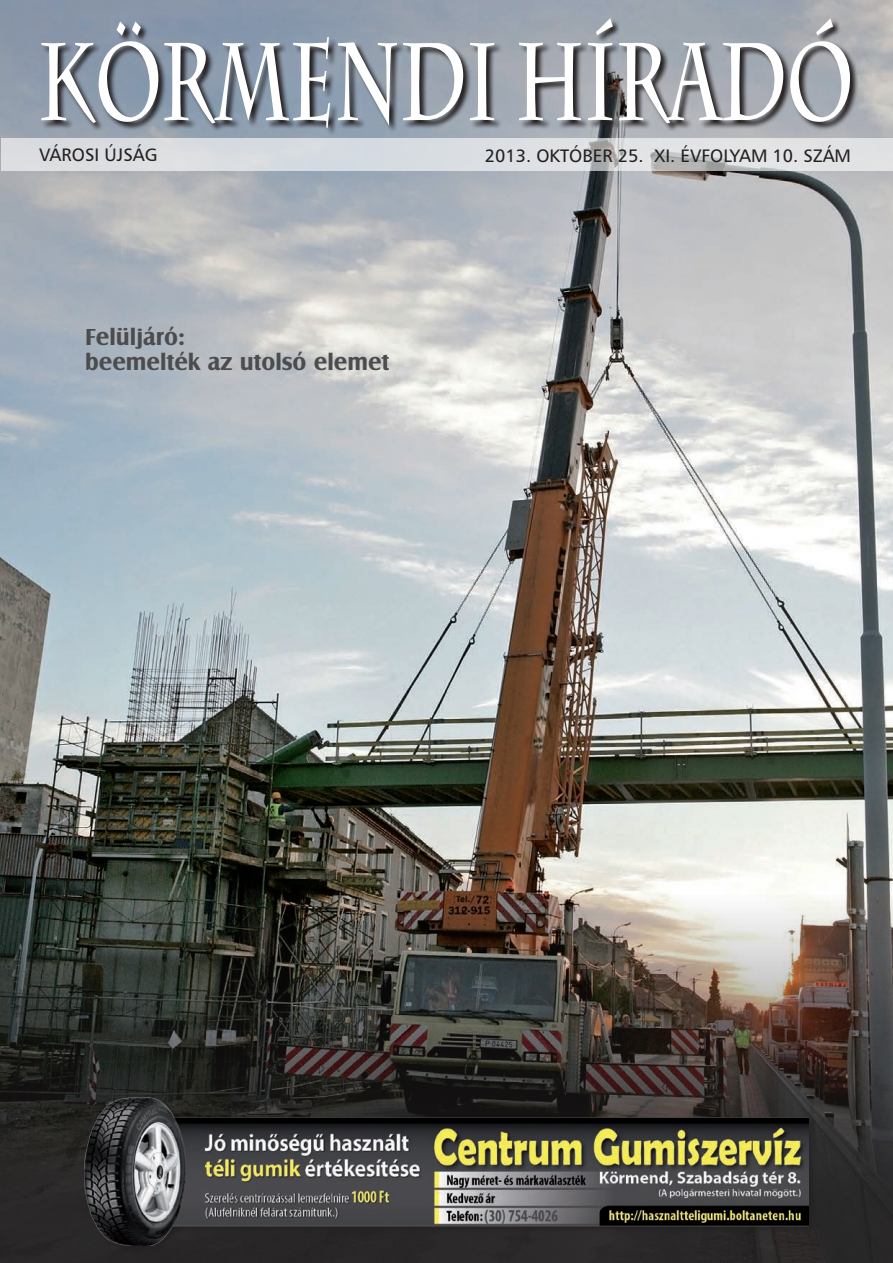
<style>
.page{position:relative;width:893px;height:1263px;background:#fff}
.page>*{position:absolute;margin:0;border:0;box-sizing:border-box;transform-origin:0 0}
.t1{font:700 109.5px "Charlesworth H";color:#fff;scale:.65 1}
.t2{font:24px/25.5px "Hu Castle T Bold";color:#4b4c4d}
.t3{font:18px "Humanist 777 HBT";color:#231f20}
</style>
<div class="page">
<img style="left:0;top:0;width:893px;height:893px">
<svg style="left:41px;top:18px;width:818px;height:118px;background:#818893"></svg>
<svg style="left:1px;top:138px;width:892px;height:33px;background:#d8dbde"></svg>
<img style="left:0;top:893px;width:893px;height:370px">
<div style="left:83px;top:1095px;width:733px;height:158px;background:#231f20;opacity:.75"></div>
<img style="left:84px;top:1097px;width:724px;height:149px">
<h1 class="t1" style="left:38px;top:18px;width:1257px">KÖRMENDI HÍRADÓ</h1>
<p class="t3" style="left:39px;top:143px;width:120px">VÁROSI ÚJSÁG</p>
<p class="t3" style="left:485px;top:144px;width:368px">2013. Október 25. XI. ÉVFOLYAM 10. SZÁM</p>
<h2 class="t2" style="left:85px;top:324px;width:306px">Felüljáró:<br>beemelték az utolsó elemet</h2>
</div>
